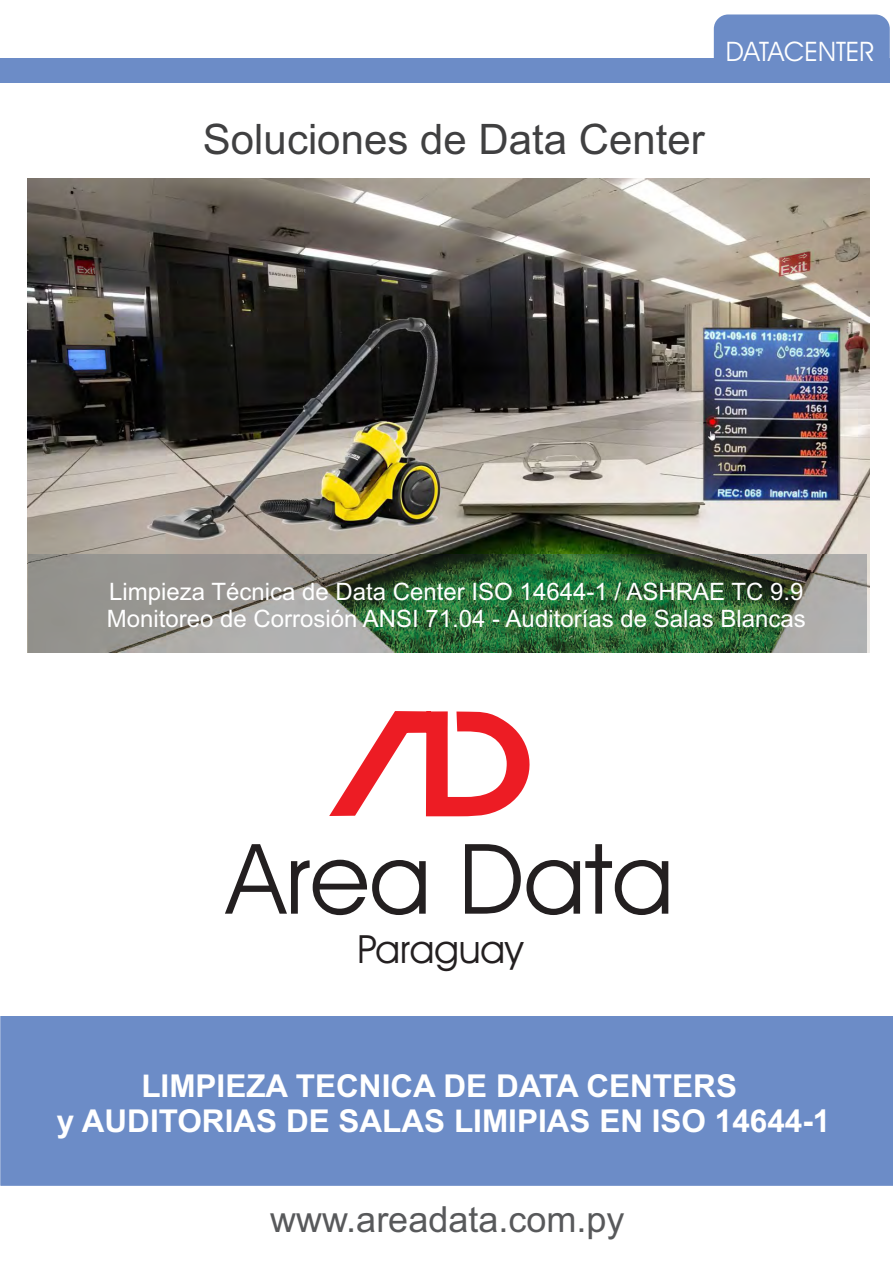
<style>
.page{position:relative;width:893px;height:1263px;background:#fff}
.page>*{position:absolute;margin:0;border:0;box-sizing:border-box;transform-origin:0 0}
.t1{font:97.8px "Avant Garde IT Cby BT";color:#231f20}
.t2{font:42px "Arial";color:#404041}
.t3{font:39px "Avant Garde IT Cby BT";color:#231f20}
.t4{font:36px "Arial";color:#58595b}
.t5{font:700 31.5px/35.2px "Arial";color:#fff;text-align:center}
.t6{font:27px "Avant Garde IT Cby BT";color:#fff}
.t7{font:24px/26.8px "Arial";color:#fff}
</style>
<div class="page">
<img style="left:28px;top:179px;width:841px;height:473px">
<div style="left:0;top:1016px;width:893px;height:170px;background:#6c8cc7"></div>
<svg style="left:320px;top:711px;width:219px;height:475px"></svg>
<img style="left:29px;top:554px;width:838px;height:98px">
<div style="left:714px;top:14px;width:176px;height:45px;background:#6c8cc7"></div>
<div style="left:0;top:59px;width:890px;height:24px;background:#6c8cc7"></div>
<p class="t6" style="left:726px;top:40px;width:150px">DATACENTER</p>
<h2 class="t2" style="left:203px;top:124px;width:503px">Soluciones de Data Center</h2>
<p class="t7" style="left:107px;top:581px;width:701px">Limpieza Técnica de Data Center ISO 14644-1 / ASHRAE TC 9.9<br>Monitoreo de Corrosión ANSI 71.04 - Auditorías de Salas Blancas</p>
<h1 class="t1" style="left:227px;top:839px;width:448px">Area Data</h1>
<h3 class="t3" style="left:357px;top:934px;width:167px">Paraguay</h3>
<h3 class="t5" style="left:57px;top:1071px;width:775px">LIMPIEZA TECNICA DE DATA CENTERS<br>y AUDITORIAS DE SALAS LIMIPIAS EN ISO 14644-1</h3>
<h3 class="t4" style="left:270px;top:1205px;width:356px">www.areadata.com.py</h3>
</div>
